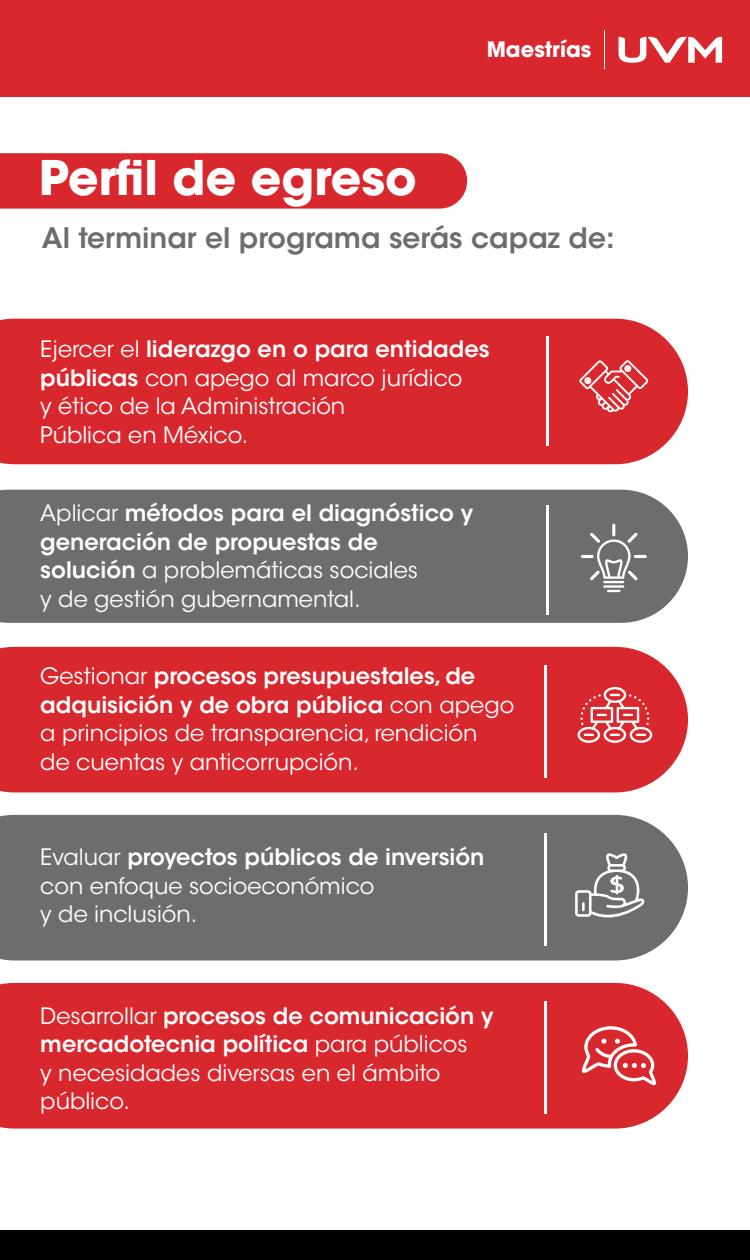
<style>
.page{position:relative;width:750px;height:1260px;background:#fff}
.page>*{position:absolute;margin:0;border:0;box-sizing:border-box;transform-origin:0 0}
.t1{font:700 47.4px "ITC Avant Garde Std";color:#fff}
.t2{font:600 28.05px "ITC Avant Garde Std";color:#6d6d6d}
.t3{font:22.5px/28.5px "ITC Avant Garde Std";color:#fff}
.t4{font:600 22.5px/28.5px "ITC Avant Garde Std";color:#fff}
.t5{font:700 21px "ITC Avant Garde Std";color:#fff}
.s1{font-weight:600}
.s2{font-weight:400}
</style>
<div class="page">
<div style="left:0;top:0;width:750px;height:97px;background:#d9272e"></div>
<hr style="left:604px;top:30px;width:1px;height:39px;background:#fff">
<svg style="left:619px;top:37px;width:103px;height:26px"></svg>
<div style="left:0;top:153px;width:467px;height:56px;background:#d9272e"></div>
<div style="left:0;top:1230px;width:750px;height:30px;background:#000"></div>
<div style="left:0;top:319px;width:688px;height:145px;background:#d9272e"></div>
<div style="left:0;top:647px;width:688px;height:145px;background:#d9272e"></div>
<div style="left:0;top:490px;width:688px;height:133px;background:#6d6d6d"></div>
<hr style="left:546px;top:336px;width:2px;height:110px;background:#fff">
<hr style="left:546px;top:505px;width:2px;height:110px;background:#fff">
<hr style="left:545px;top:665px;width:2px;height:113px;background:#fff">
<div style="left:0;top:815px;width:688px;height:145px;background:#6d6d6d"></div>
<hr style="left:545px;top:833px;width:2px;height:113px;background:#fff">
<div style="left:0;top:983px;width:688px;height:146px;background:#d9272e"></div>
<hr style="left:545px;top:1001px;width:2px;height:113px;background:#fff">
<svg style="left:579px;top:360px;width:69px;height:52px;background:#e0545a"></svg>
<svg style="left:581px;top:524px;width:66px;height:56px;background:#868686"></svg>
<hr style="left:603px;top:581px;width:21px;height:2px;background:#fff">
<hr style="left:603px;top:585px;width:21px;height:3px;background:#fff">
<svg style="left:607px;top:590px;width:14px;height:2px"></svg>
<svg style="left:578px;top:687px;width:74px;height:56px"></svg>
<svg style="left:575px;top:852px;width:69px;height:70px"></svg>
<svg style="left:581px;top:1026px;width:76px;height:59px"></svg>
<p class="t5" style="left:487px;top:36px;width:106px">Maestrías</p>
<h1 class="t1" style="left:39px;top:147px;width:379px">Perfil de egreso</h1>
<p class="t2" style="left:42px;top:220px;width:574px">Al terminar el programa serás capaz de:</p>
<p class="t3" style="left:40px;top:335px;width:451px">Ejercer el <span class="s1">liderazgo en o para entidades públicas</span> con apego al marco jurídico<br>y ético de la Administración<br>Pública en México.</p>
<p class="t4" style="left:40px;top:499px;width:434px"><span class="s2">Aplicar</span> métodos para el diagnóstico y generación de propuestas de solución <span class="s2">a problemáticas sociales<br>y de gestión gubernamental.</span></p>
<p class="t3" style="left:40px;top:662px;width:475px">Gestionar <span class="s1">procesos presupuestales, de adquisición y de obra pública</span> con apego a principios de transparencia, rendición<br>de cuentas y anticorrupción.</p>
<p class="t3" style="left:40px;top:843px;width:446px">Evaluar <span class="s1">proyectos públicos de inversión </span>con enfoque socioeconómico<br>y de inclusión.</p>
<p class="t3" style="left:40px;top:1002px;width:455px">Desarrollar <span class="s1">procesos de comunicación y mercadotecnia política</span> para públicos<br>y necesidades diversas en el ámbito público.</p>
</div>
